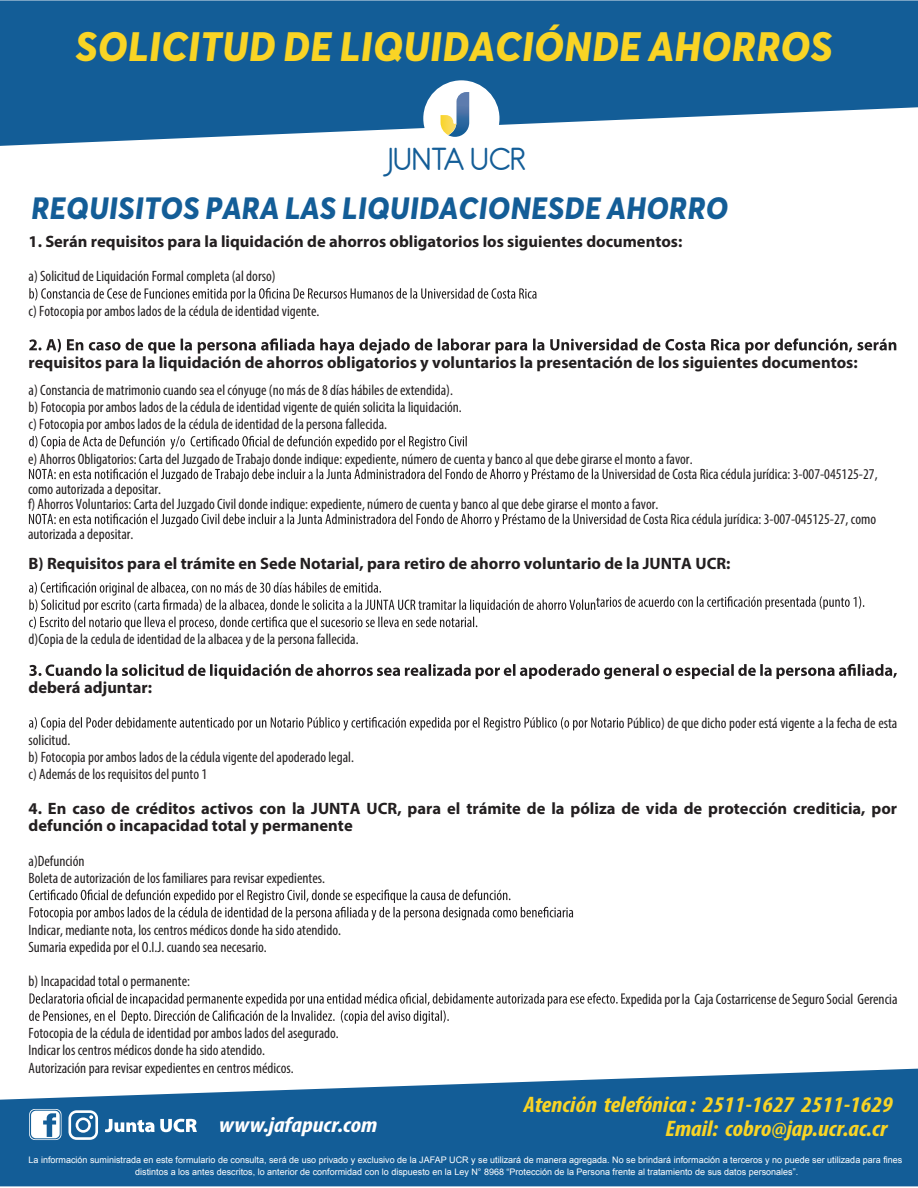
<style>
.page{position:relative;width:918px;height:1188px;background:#fff}
.page>*{position:absolute;margin:0;border:0;box-sizing:border-box;transform-origin:0 0}
.t1{font:800 40.5px "Averta Demo PE";color:#f9d425}
.t2{font:34.8px "Antipasto";color:#135d97}
.t3{font:800 30.45px "Averta Demo PE";color:#135d97}
.t4{font:italic 700 condensed 22.5px/24px "Myriad Pro";color:#f9d425;text-align:right;scale:1.1 1}
.t5{font:italic 700 condensed 21.6px "Myriad Pro";color:#fff;scale:1.14 1}
.t6{font:700 16.5px/17.2px "Myriad Pro";color:#231f20}
.t7{font:condensed 15px/17.2px "Myriad Pro";color:#231f20}
.t8{font:9px/12px "Arial";color:#fff;text-align:center}
</style>
<div class="page">
<svg style="left:0;top:0;width:918px;height:146px;background:#3172a4"></svg>
<div style="left:423px;top:80px;width:76px;height:77px;background:#fff;border-radius:50%"></div>
<svg style="left:441px;top:92px;width:28px;height:45px"></svg>
<svg style="left:0;top:1069px;width:918px;height:117px;background:#3272a4"></svg>
<svg style="left:105px;top:1119px;width:92px;height:13px"></svg>
<svg style="left:68px;top:1110px;width:30px;height:30px"></svg>
<svg style="left:29px;top:1109px;width:33px;height:31px"></svg>
<svg style="left:29px;top:288px;width:508px;height:13px"></svg>
<svg style="left:29px;top:338px;width:867px;height:16px"></svg>
<svg style="left:29px;top:436px;width:438px;height:14px"></svg>
<svg style="left:29px;top:582px;width:835px;height:48px"></svg>
<svg style="left:29px;top:664px;width:868px;height:15px"></svg>
<svg style="left:29px;top:717px;width:589px;height:14px"></svg>
<svg style="left:29px;top:890px;width:544px;height:31px"></svg>
<svg style="left:29px;top:993px;width:596px;height:31px"></svg>
<svg style="left:29px;top:469px;width:588px;height:13px"></svg>
<svg style="left:29px;top:514px;width:580px;height:13px"></svg>
<h1 class="t1" style="left:76px;top:22px;width:759px">SOLICITUD DE LIQUIDACIÓNDE AHORROS</h1>
<h2 class="t2" style="left:388px;top:130px;width:140px">JUNTA UCR</h2>
<h3 class="t3" style="left:31px;top:190px;width:698px">REQUISITOS PARA LAS LIQUIDACIONESDE AHORRO</h3>
<p class="t6" style="left:29px;top:232px;width:655px">1. Serán requisitos para la liquidación de ahorros obligatorios los siguientes documentos:</p>
<p class="t7" style="left:29px;top:268px;width:249px">a) Solicitud de Liquidación Formal completa (al dorso)</p>
<p class="t7" style="left:29px;top:302px;width:292px">c) Fotocopia por ambos lados de la cédula de identidad vigente.</p>
<p class="t6" style="left:29px;top:353px;width:831px">requisitos para la liquidación de ahorros obligatorios y voluntarios la presentación de los siguientes documentos:</p>
<p class="t7" style="left:29px;top:381px;width:435px">a) Constancia de matrimonio cuando sea el cónyuge (no más de 8 días hábiles de extendida). b) Fotocopia por ambos lados de la cédula de identidad vigente de quién solicita la liquidación. c) Fotocopia por ambos lados de la cédula de identidad de la persona fallecida.</p>
<p class="t7" style="left:28px;top:450px;width:666px">e) Ahorros Obligatorios: Carta del Juzgado de Trabajo donde indique: expediente, número de cuenta y banco al que debe girarse el monto a favor.</p>
<p class="t7" style="left:617px;top:465px;width:262px">versidad de Costa Rica cédula jurídica: 3-007-045125-27,</p>
<p class="t7" style="left:28px;top:480px;width:135px">como autorizada a depositar.</p>
<p class="t7" style="left:28px;top:495px;width:632px">f) Ahorros Voluntarios: Carta del Juzgado Civil donde indique: expediente, número de cuenta y banco al que debe girarse el monto a favor.</p>
<p class="t7" style="left:610px;top:510px;width:268px">dad de Costa Rica cédula jurídica: 3-007-045125-27, como</p>
<p class="t7" style="left:28px;top:525px;width:107px">autorizada a depositar.</p>
<p class="t6" style="left:29px;top:554px;width:704px">B) Requisitos para el trámite en Sede Notarial, para retiro de ahorro voluntario de la JUNTA UCR:</p>
<p class="t7" style="left:29px;top:631px;width:332px">d)Copia de la cedula de identidad de la albacea y de la persona fallecida.</p>
<p class="t6" style="left:29px;top:678px;width:125px">deberá adjuntar:</p>
<p class="t7" style="left:619px;top:714px;width:280px">o Público) de que dicho poder está vigente a la fecha de esta</p>
<p class="t7" style="left:29px;top:731px;width:327px">solicitud.<br>b) Fotocopia por ambos lados de la cédula vigente del apoderado legal. c) Además de los requisitos del punto 1</p>
<p class="t6" style="left:29px;top:799px;width:870px">4. En caso de créditos activos con la JUNTA UCR, para el trámite de la póliza de vida de protección crediticia, por defunción o incapacidad total y permanente</p>
<p class="t7" style="left:29px;top:852px;width:298px">a)Defunción<br>Boleta de autorización de los familiares para revisar expedientes.</p>
<p class="t7" style="left:29px;top:921px;width:314px">Indicar, mediante nota, los centros médicos donde ha sido atendido.<br>Sumaria expedida por el O.I.J. cuando sea necesario.</p>
<p class="t7" style="left:29px;top:973px;width:163px">b) Incapacidad total o permanente:</p>
<p class="t7" style="left:626px;top:990px;width:273px">xpedidapor la CajaCostarricensedeSeguroSocial Gerencia</p>
<p class="t7" style="left:29px;top:1024px;width:312px">Fotocopia de la cédula de identidad por ambos lados del asegurado.<br>Indicar los centros médicos donde ha sido atendido.<br>Autorización para revisar expedientes en centros médicos.</p>
<h3 class="t4" style="left:524px;top:1092px;width:337px">Atención telefónica : 2511-1627 2511-1629<br>Email: cobro@jap.ucr.ac.cr</h3>
<h3 class="t5" style="left:219px;top:1112px;width:140px">www.jafapucr.com</h3>
<p class="t8" style="left:29px;top:1154px;width:875px">La información suministrada en este formulario de consulta, será de uso privado y exclusivo de la JAFAP UCR y se utilizará de manera agregada. No se brindará información a terceros y no puede ser utilizada para fines distintos a los antes descritos, lo anterior de conformidad con lo dispuesto en la Ley N° 8968 “Protección de la Persona frente al tratamiento de sus datos personales”.</p>
</div>
